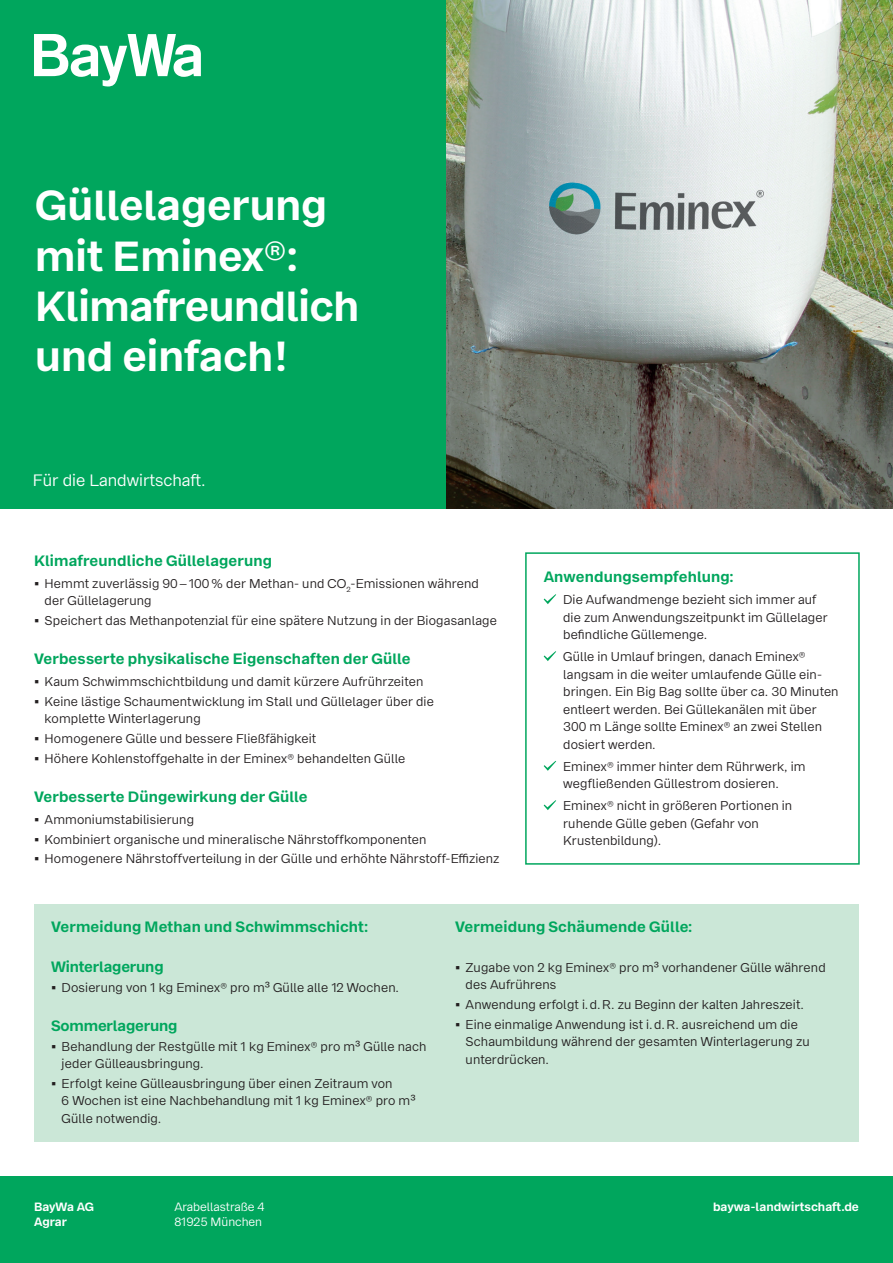
<style>
.page{position:relative;width:893px;height:1263px;background:#fff}
.page>*{position:absolute;margin:0;border:0;box-sizing:border-box;transform-origin:0 0}
.t1{font:700 42px/50.4px "Bay Wa Sans";color:#fff}
.t2{font:16.5px "Bay Wa Sans";color:#fff}
.t3{font:700 15px "Bay Wa Sans";letter-spacing:.01em;color:#00a65d}
.t4{font:700 15px "Bay Wa Sans";letter-spacing:-.01em;color:#00a65d}
.t5{font:12.75px/17.5px "Bay Wa Sans";letter-spacing:.01em;color:#231f20}
.t6{font:700 12px/14.4px "Bay Wa Sans";color:#fff}
.t7{font:12px/14.4px "Bay Wa Sans";color:#fff}
</style>
<div class="page">
<div style="left:0;top:0;width:508px;height:508px;background:#00a65d"></div>
<svg style="left:34px;top:34px;width:167px;height:53px"></svg>
<svg style="left:544px;top:594px;width:12px;height:10px"></svg>
<svg style="left:544px;top:651px;width:12px;height:10px"></svg>
<svg style="left:544px;top:761px;width:12px;height:10px"></svg>
<svg style="left:544px;top:800px;width:12px;height:10px"></svg>
<div style="left:525px;top:552px;width:335px;height:313px;border:2px solid #00a65d"></div>
<div style="left:34px;top:904px;width:825px;height:237px;background:#cbe7d7"></div>
<img style="left:446px;top:0;width:447px;height:508px">
<div style="left:0;top:1176px;width:893px;height:87px;background:#00a65d"></div>
<h1 class="t1" style="left:35px;top:181px;width:326px">Güllelagerung mit Eminex®:<br>Klimafreundlich und einfach!</h1>
<p class="t2" style="left:33px;top:470px;width:174px">Für die Landwirtschaft.</p>
<p class="t3" style="left:34px;top:551px;width:240px">Klimafreundliche Güllelagerung</p>
<p class="t5" style="left:45px;top:574px;width:436px;text-indent:-11px">• Hemmt zuverlässig 90 – 100 % der Methan- und CO<sub>2</sub>-Emissionen während der Güllelagerung</p>
<p class="t5" style="left:34px;top:612px;width:464px">• Speichert das Methanpotenzial für eine spätere Nutzung in der Biogasanlage</p>
<p class="t3" style="left:34px;top:649px;width:378px">Verbesserte physikalische Eigenschaften der Gülle</p>
<p class="t5" style="left:34px;top:673px;width:391px">• Kaum Schwimmschichtbildung und damit kürzere Aufrührzeiten</p>
<p class="t5" style="left:45px;top:692px;width:391px;text-indent:-11px">• Keine lästige Schaumentwicklung im Stall und Güllelager über die komplette Winterlagerung</p>
<p class="t5" style="left:34px;top:730px;width:284px">• Homogenere Gülle und bessere Fließfähigkeit</p>
<p class="t5" style="left:34px;top:749px;width:373px">• Höhere Kohlenstoffgehalte in der Eminex® behandelten Gülle</p>
<p class="t3" style="left:34px;top:787px;width:275px">Verbesserte Düngewirkung der Gülle</p>
<p class="t5" style="left:34px;top:811px;width:162px">• Ammoniumstabilisierung</p>
<p class="t5" style="left:34px;top:830px;width:394px">• Kombiniert organische und mineralische Nährstoffkomponenten</p>
<p class="t5" style="left:34px;top:850px;width:467px">• Homogenere Nährstoffverteilung in der Gülle und erhöhte Nährstoff-Effizienz</p>
<p class="t3" style="left:544px;top:568px;width:192px">Anwendungsempfehlung:</p>
<p class="t5" style="left:563px;top:591px;width:266px">Die Aufwandmenge bezieht sich immer auf die zum Anwendungszeitpunkt im Güllelager befindliche Güllemenge.</p>
<p class="t5" style="left:563px;top:648px;width:277px">Gülle in Umlauf bringen, danach Eminex® langsam in die weiter umlaufende Gülle ein&shy;bringen. Ein Big Bag sollte über ca. 30 Minuten entleert werden. Bei Güllekanälen mit über 300 m Länge sollte Eminex® an zwei Stellen dosiert werden.</p>
<p class="t5" style="left:563px;top:758px;width:244px">Eminex® immer hinter dem Rührwerk, im wegfließenden Güllestrom dosieren.</p>
<p class="t5" style="left:563px;top:797px;width:230px">Eminex® nicht in größeren Portionen in ruhende Gülle geben (Gefahr von<br>Krustenbildung).</p>
<p class="t3" style="left:51px;top:918px;width:319px">Vermeidung Methan und Schwimmschicht:</p>
<p class="t4" style="left:51px;top:957px;width:114px">Winterlagerung</p>
<p class="t5" style="left:51px;top:978px;width:350px">• Dosierung von 1 kg Eminex® pro m³ Gülle alle 12 Wochen.</p>
<p class="t4" style="left:51px;top:1016px;width:128px">Sommerlagerung</p>
<p class="t5" style="left:62px;top:1037px;width:366px;text-indent:-11px">• Behandlung der Restgülle mit 1 kg Eminex® pro m³ Gülle nach jeder Gülleausbringung.</p>
<p class="t5" style="left:62px;top:1074px;width:355px;text-indent:-11px">• Erfolgt keine Gülleausbringung über einen Zeitraum von<br>6 Wochen ist eine Nachbehandlung mit 1 kg Eminex® pro m³<br>Gülle notwendig.</p>
<p class="t3" style="left:455px;top:918px;width:239px">Vermeidung Schäumende Gülle:</p>
<p class="t5" style="left:466px;top:959px;width:362px;text-indent:-11px">• Zugabe von 2 kg Eminex® pro m³ vorhandener Gülle während des Aufrührens</p>
<p class="t5" style="left:455px;top:996px;width:350px">• Anwendung erfolgt i. d. R. zu Beginn der kalten Jahreszeit.</p>
<p class="t5" style="left:466px;top:1015px;width:346px;text-indent:-11px">• Eine einmalige Anwendung ist i. d. R. ausreichend um die<br>Schaumbildung während der gesamten Winterlagerung zu unterdrücken.</p>
<p class="t6" style="left:34px;top:1200px;width:62px">BayWa AG<br>Agrar</p>
<p class="t7" style="left:174px;top:1200px;width:92px">Arabellastraße 4<br>81925 Mü nchen</p>
<p class="t6" style="left:713px;top:1200px;width:147px">baywa-landwirtschaft.de</p>
</div>
